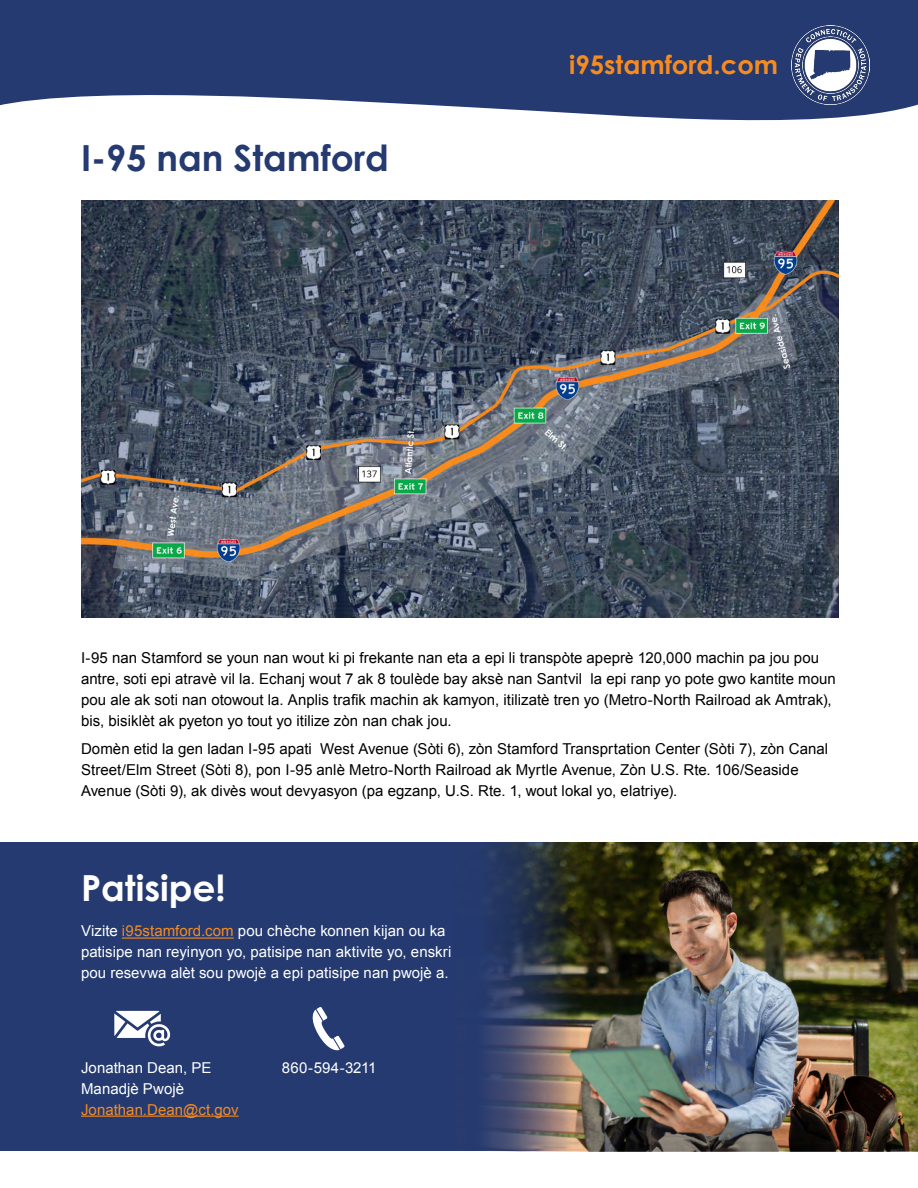
<style>
.page{position:relative;width:918px;height:1188px;background:#fff}
.page>*{position:absolute;margin:0;border:0;box-sizing:border-box;transform-origin:0 0}
.t1{font:700 36px "Century Gothic Pro";color:#253a70}
.t2{font:700 36px "Century Gothic Pro";color:#fff}
.t3{font:700 25.8px "Century Gothic Pro";color:#f68b1f}
.t4{font:15px/21px "Arial";color:#000}
.t5{font:15px/21px "Arial";color:#fff}
.t6{font:15px "Arial";letter-spacing:.005em;color:#f68b1f}
.s1{color:#f68b1f}
</style>
<div class="page">
<div style="left:0;top:843px;width:918px;height:308px;background:#253a70"></div>
<img style="left:455px;top:842px;width:463px;height:309px">
<div style="left:0;top:0;width:918px;height:77px;background:#253a70"></div>
<svg style="left:0;top:77px;width:918px;height:44px"></svg>
<img style="left:81px;top:201px;width:758px;height:417px">
<hr style="left:122px;top:938px;width:112px;height:1px;background:#f68b1f">
<hr style="left:81px;top:1116px;width:158px;height:1px;background:#f68b1f">
<svg style="left:114px;top:1011px;width:56px;height:35px"></svg>
<svg style="left:312px;top:1007px;width:33px;height:44px"></svg>
<img style="left:792px;top:26px;width:78px;height:78px">
<h1 class="t1" style="left:81px;top:135px;width:309px">I-95 nan Stamford</h1>
<h2 class="t3" style="left:569px;top:49px;width:210px">i95stamford.com</h2>
<p class="t4" style="left:81px;top:647px;width:756px">I-95 nan Stamford se youn nan wout ki pi frekante nan eta a epi li transpòte apeprè 120,000 machin pa jou pou antre, soti epi atravè vil la. Echanj wout 7 ak 8 toulède bay aksè nan Santvil la epi ranp yo pote gwo kantite moun pou ale ak soti nan otowout la. Anplis trafik machin ak kamyon, itilizatè tren yo (Metro-North Railroad ak Amtrak), bis, bisiklèt ak pyeton yo tout yo itilize zòn nan chak jou.</p>
<p class="t4" style="left:81px;top:738px;width:749px">Domèn etid la gen ladan I-95 apati West Avenue (Sòti 6), zòn Stamford Transprtation Center (Sòti 7), zòn Canal<br>Street/Elm Street (Sòti 8), pon I-95 anlè Metro-North Railroad ak Myrtle Avenue, Zòn U.S. Rte. 106/Seaside<br>Avenue (Sòti 9), ak divès wout devyasyon (pa egzanp, U.S. Rte. 1, wout lokal yo, elatriye).</p>
<h1 class="t2" style="left:81px;top:866px;width:146px">Patisipe!</h1>
<p class="t5" style="left:81px;top:921px;width:372px">Vizite <span class="s1">i95stamford.com</span> pou chèche konnen kijan ou ka patisipe nan reyinyon yo, patisipe nan aktivite yo, enskri pou resevwa alèt sou pwojè a epi patisipe nan pwojè a.</p>
<p class="t5" style="left:81px;top:1057px;width:132px">Jonathan Dean, PE<br>Manadjè Pwojè</p>
<p class="t6" style="left:81px;top:1101px;width:159px">Jonathan.Dean@ct.gov</p>
<p class="t5" style="left:282px;top:1057px;width:96px">860-594-3211</p>
</div>
